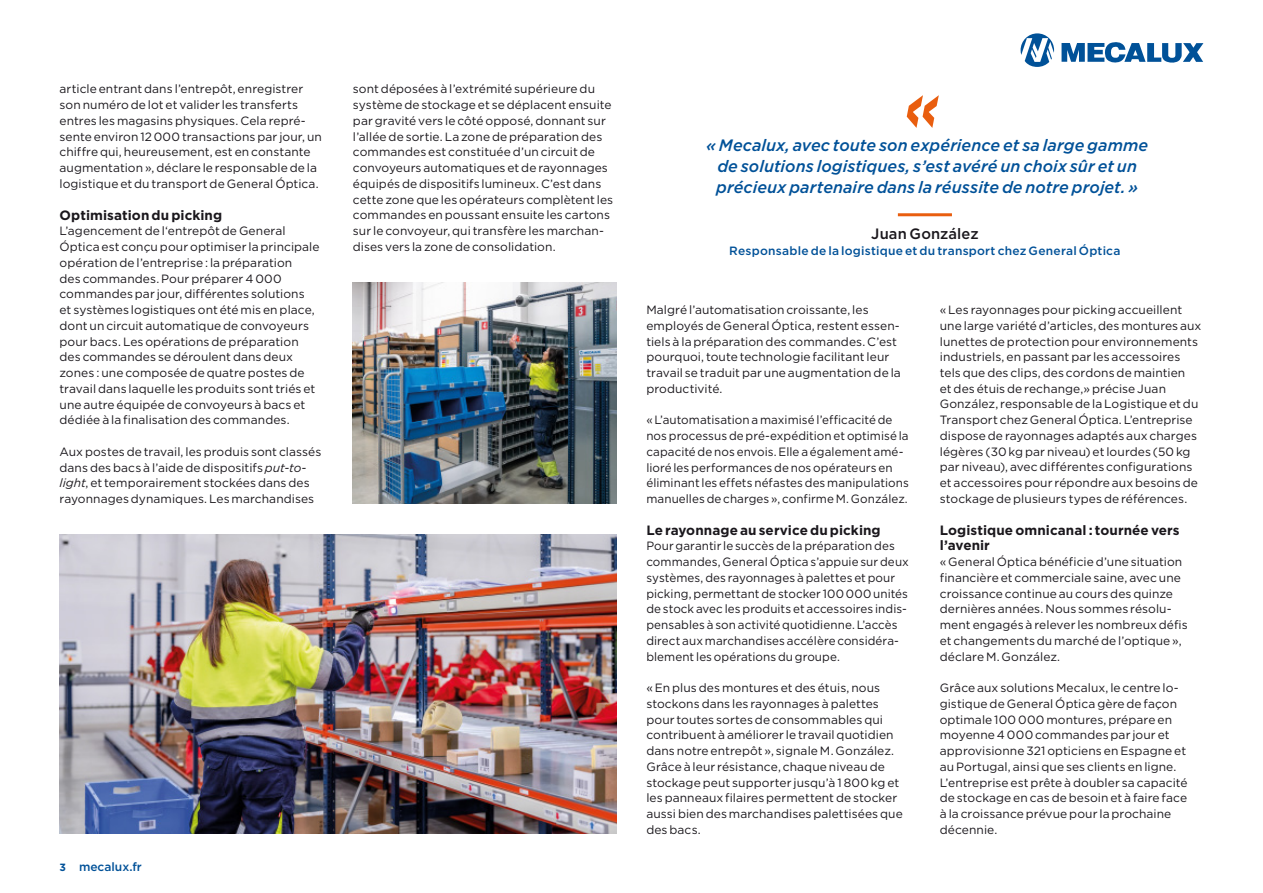
<style>
.page{position:relative;width:1263px;height:893px;background:#fff}
.page>*{position:absolute;margin:0;border:0;box-sizing:border-box;transform-origin:0 0}
.t1{font:italic 500 16.5px/21px "Gotham";letter-spacing:.005em;color:#005198;text-align:center}
.t2{font:500 15px "Gotham";letter-spacing:.01em;color:#1a171c}
.t3{font:700 13.5px/15.8px "Gotham";letter-spacing:.005em;color:#1a171c}
.t4{font:12px/15.8px "Gotham";letter-spacing:.005em;color:#1a171c}
.t5{font:500 12px "Gotham";letter-spacing:.015em;color:#005198}
.s1{font-style:italic}
.s2{font-weight:700;font-size:10.5px}
</style>
<div class="page">
<svg style="left:1020px;top:33px;width:34px;height:34px"></svg>
<svg style="left:1061px;top:42px;width:142px;height:21px"></svg>
<hr style="left:898px;top:213px;width:54px;height:3px;background:#e95e0f">
<img style="left:60px;top:535px;width:557px;height:298px">
<img style="left:353px;top:283px;width:264px;height:220px">
<svg style="left:907px;top:95px;width:32px;height:33px"></svg>
<p class="t4" style="left:60px;top:81px;width:264px">article entrant dans l’entrepôt, enregistrer son numéro de lot et valider les transferts entres les magasins physiques. Cela repré&shy;sente environ 12 000 transactions par jour, un chiffre qui, heureusement, est en constante augmentation », déclare le responsable de la logistique et du transport de General Óptica.</p>
<p class="t3" style="left:60px;top:207px;width:164px">Optimisation du picking</p>
<p class="t4" style="left:60px;top:223px;width:262px">L’agencement de l‘entrepôt de General Óptica est conçu pour optimiser la principale opération de l’entreprise : la préparation<br>des commandes. Pour préparer 4 000 commandes par jour, différentes solutions<br>et systèmes logistiques ont été mis en place, dont un circuit automatique de convoyeurs pour bacs. Les opérations de préparation des commandes se déroulent dans deux zones : une composée de quatre postes de travail dans laquelle les produits sont triés et une autre équipée de convoyeurs à bacs et dédiée à la finalisation des commandes.</p>
<p class="t4" style="left:60px;top:443px;width:263px">Aux postes de travail, les produis sont classés dans des bacs à l’aide de dispositifs <span class="s1">put-to&shy;light</span>, et temporairement stockées dans des rayonnages dynamiques. Les marchandises</p>
<p class="t4" style="left:353px;top:81px;width:262px">sont déposées à l’extrémité supérieure du système de stockage et se déplacent ensuite par gravité vers le côté opposé, donnant sur l’allée de sortie. La zone de préparation des commandes est constituée d’un circuit de convoyeurs automatiques et de rayonnages équipés de dispositifs lumineux. C’est dans cette zone que les opérateurs complètent les commandes en poussant ensuite les cartons sur le convoyeur, qui transfère les marchan&shy;dises vers la zone de consolidation.</p>
<p class="t5" style="left:60px;top:859px;width:84px"><span class="s2">3</span> mecalux.fr</p>
<h1 class="t1" style="left:706px;top:135px;width:443px">« Mecalux, avec toute son expérience et sa large gamme de solutions logistiques, s’est avéré un choix sûr et un précieux partenaire dans la réussite de notre projet. »</h1>
<p class="t2" style="left:871px;top:224px;width:109px">Juan González</p>
<p class="t5" style="left:729px;top:243px;width:393px">Responsable de la logistique et du transport chez General Óptica</p>
<p class="t4" style="left:646px;top:302px;width:256px">Malgré l’automatisation croissante, les employés de General Óptica, restent essen&shy;tiels à la préparation des commandes. C’est pourquoi, toute technologie facilitant leur travail se traduit par une augmentation de la productivité.</p>
<p class="t4" style="left:646px;top:412px;width:264px">« L’automatisation a maximisé l’efficacité de nos processus de pré-expédition et optimisé la capacité de nos envois. Elle a également amé&shy;lioré les performances de nos opérateurs en éliminant les effets néfastes des manipulations manuelles de charges », confirme M. González.</p>
<p class="t3" style="left:646px;top:522px;width:236px">Le rayonnage au service du picking</p>
<p class="t4" style="left:646px;top:538px;width:264px">Pour garantir le succès de la préparation des commandes, General Óptica s’appuie sur deux systèmes, des rayonnages à palettes et pour picking, permettant de stocker 100 000 unités de stock avec les produits et accessoires indis&shy;pensables à son activité quotidienne. L’accès direct aux marchandises accélère considéra&shy;blement les opérations du groupe.</p>
<p class="t4" style="left:646px;top:680px;width:258px">« En plus des montures et des étuis, nous stockons dans les rayonnages à palettes pour toutes sortes de consommables qui contribuent à améliorer le travail quotidien dans notre entrepôt », signale M. González.<br>Grâce à leur résistance, chaque niveau de stockage peut supporter jusqu’à 1 800 kg et les panneaux filaires permettent de stocker aussi bien des marchandises palettisées que des bacs.</p>
<p class="t4" style="left:940px;top:302px;width:263px">« Les rayonnages pour picking accueillent une large variété d’articles, des montures aux lunettes de protection pour environnements industriels, en passant par les accessoires tels que des clips, des cordons de maintien<br>et des étuis de rechange,» précise Juan González, responsable de la Logistique et du Transport chez General Óptica. L’entreprise dispose de rayonnages adaptés aux charges légères (30 kg par niveau) et lourdes (50 kg par niveau), avec différentes configurations et accessoires pour répondre aux besoins de stockage de plusieurs types de références.</p>
<p class="t3" style="left:940px;top:522px;width:241px">Logistique omnicanal : tournée vers l’avenir</p>
<p class="t4" style="left:940px;top:554px;width:249px">« General Óptica bénéficie d’une situation financière et commerciale saine, avec une croissance continue au cours des quinze dernières années. Nous sommes résolu&shy;ment engagés à relever les nombreux défis et changements du marché de l’optique », déclare M. González.</p>
<p class="t4" style="left:940px;top:680px;width:249px">Grâce aux solutions Mecalux, le centre lo&shy;gistique de General Óptica gère de façon optimale 100 000 montures, prépare en moyenne 4 000 commandes par jour et approvisionne 321 opticiens en Espagne et au Portugal, ainsi que ses clients en ligne.<br>L’entreprise est prête à doubler sa capacité de stockage en cas de besoin et à faire face à la croissance prévue pour la prochaine décennie.</p>
</div>
